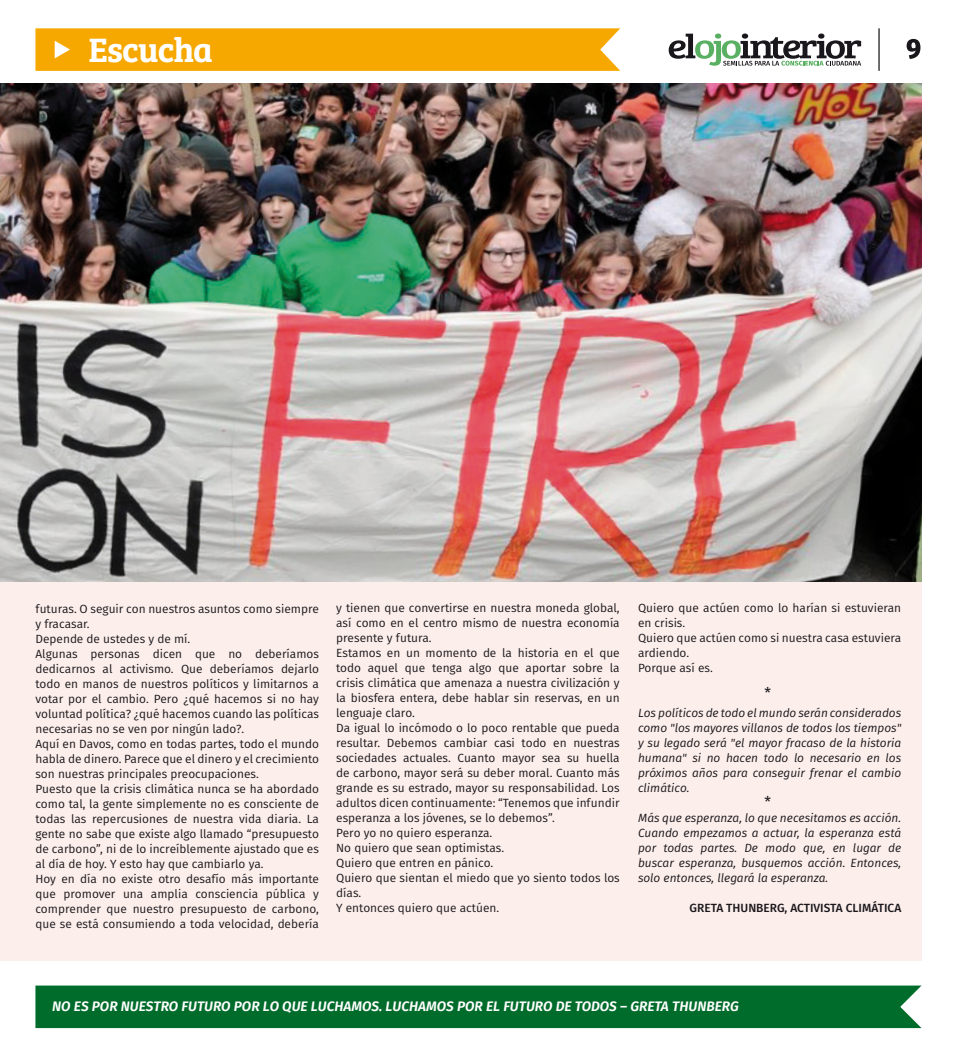
<style>
.page{position:relative;width:957px;height:1049px;background:#fff}
.page>*{position:absolute;margin:0;border:0;box-sizing:border-box;transform-origin:0 0}
.t1{font:600 35px "Bree Serif";letter-spacing:-.025em;color:#fff}
.t2{font:15px "Fira Sans";color:#1a171c}
.t3{font:italic 600 13.75px "Fira Sans";color:#fff}
.t4{font:11.88px/15px "Fira Sans";color:#1a171c}
.t5{font:italic 11.88px/15px "Fira Sans";color:#1a171c;text-align:justify}
.t6{font:500 11.88px "Fira Sans";color:#1a171c}
</style>
<div class="page">
<svg style="left:668px;top:34px;width:193px;height:32px"></svg>
<hr style="left:878px;top:28px;width:1px;height:43px;background:#1a171c">
<div style="left:35px;top:985px;width:886px;height:43px;background:#006c2b"></div>
<svg style="left:35px;top:28px;width:585px;height:43px;background:#f6aa08"></svg>
<div style="left:0;top:581px;width:921px;height:379px;background:#fcefeb"></div>
<img style="left:0;top:83px;width:921px;height:498px">
<svg style="left:906px;top:39px;width:14px;height:20px"></svg>
<h1 class="t1" style="left:89px;top:23px;width:126px">Escucha</h1>
<p class="t4" style="left:35px;top:601px;width:285px">futuras. O seguir con nuestros asuntos como siempre y fracasar.<br>Depende de ustedes y de mí.<br>Algunas personas dicen que no deberíamos dedicarnos al activismo. Que deberíamos dejarlo todo en manos de nuestros políticos y limitarnos a votar por el cambio. Pero ¿qué hacemos si no hay voluntad política? ¿qué hacemos cuando las políticas necesarias no se ven por ningún lado?.<br>Aquí en Davos, como en todas partes, todo el mundo habla de dinero. Parece que el dinero y el crecimiento son nuestras principales preocupaciones.<br>Puesto que la crisis climática nunca se ha abordado como tal, la gente simplemente no es consciente de todas las repercusiones de nuestra vida diaria. La gente no sabe que existe algo llamado “presupuesto de carbono”, ni de lo increíblemente ajustado que es al día de hoy. Y esto hay que cambiarlo ya.<br>Hoy en día no existe otro desafío más importante que promover una amplia consciencia pública y comprender que nuestro presupuesto de carbono, que se está consumiendo a toda velocidad, debería</p>
<p class="t4" style="left:336px;top:600px;width:285px">y tienen que convertirse en nuestra moneda global, así como en el centro mismo de nuestra economía presente y futura.<br>Estamos en un momento de la historia en el que todo aquel que tenga algo que aportar sobre la crisis climática que amenaza a nuestra civilización y la biosfera entera, debe hablar sin reservas, en un lenguaje claro.<br>Da igual lo incómodo o lo poco rentable que pueda resultar. Debemos cambiar casi todo en nuestras sociedades actuales. Cuanto mayor sea su huella de carbono, mayor será su deber moral. Cuanto más grande es su estrado, mayor su responsabilidad. Los adultos dicen continuamente: “Tenemos que infundir esperanza a los jóvenes, se lo debemos”.<br>Pero yo no quiero esperanza.<br>No quiero que sean optimistas.<br>Quiero que entren en pánico.<br>Quiero que sientan el miedo que yo siento todos los días.<br>Y entonces quiero que actúen.</p>
<p class="t4" style="left:638px;top:600px;width:265px">Quiero que actúen como lo harían si estuvieran en crisis.<br>Quiero que actúen como si nuestra casa estuviera ardiendo.<br>Porque así es.</p>
<p class="t2" style="left:764px;top:682px;width:8px">*</p>
<p class="t5" style="left:638px;top:705px;width:265px">Los políticos de todo el mundo serán considerados como "los mayores villanos de todos los tiempos" y su legado será "el mayor fracaso de la historia humana" si no hacen todo lo necesario en los próximos años para conseguir frenar el cambio climático.</p>
<p class="t5" style="left:638px;top:810px;width:265px">Más que esperanza, lo que necesitamos es acción.<br>Cuando empezamos a actuar, la esperanza está por todas partes. De modo que, en lugar de buscar esperanza, busquemos acción. Entonces, solo entonces, llegará la esperanza.</p>
<p class="t6" style="left:689px;top:899px;width:213px">GRETA THUNBERG, ACTIVISTA CLIMÁTICA</p>
<p class="t2" style="left:764px;top:791px;width:8px">*</p>
<p class="t3" style="left:52px;top:996px;width:688px">NO ES POR NUESTRO FUTURO POR LO QUE LUCHAMOS. LUCHAMOS POR EL FUTURO DE TODOS – GRETA THUNBERG</p>
</div>
